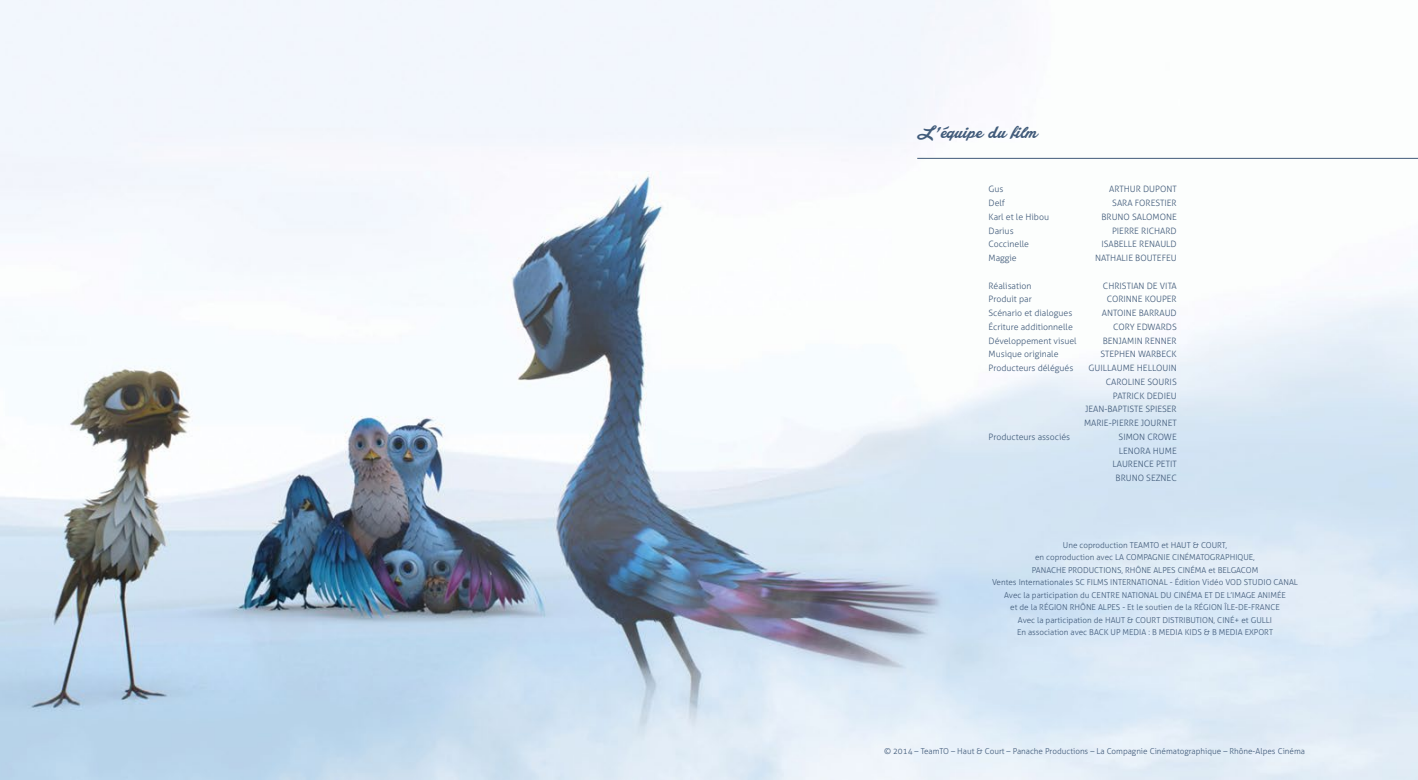
<style>
.page{position:relative;width:1418px;height:780px;background:#fff}
.page>*{position:absolute;margin:0;border:0;box-sizing:border-box;transform-origin:0 0}
.t1{font:18.75px "Lakesight Personal Use Only";color:#415b7a}
.t2{font:300 8.75px/13.8px "Aller";color:#415b7a;text-align:right}
.t3{font:300 8.12px/12.5px "Aller";color:#415b7a;text-align:center}
</style>
<div class="page">
<img style="left:0;top:0;width:1417px;height:780px">
<hr style="left:917px;top:158px;width:500px;height:1px;background:#415a79">
<p class="t1" style="left:917px;top:120px;width:122px">L’équipe du film</p>
<p class="t2" style="left:988px;top:182px;width:17px">Gus</p>
<p class="t2" style="left:1109px;top:182px;width:69px">ARTHUR DUPONT</p>
<p class="t2" style="left:988px;top:196px;width:18px">Delf</p>
<p class="t2" style="left:1112px;top:196px;width:66px">SARA FORESTIER</p>
<p class="t2" style="left:988px;top:210px;width:62px">Karl et le Hibou</p>
<p class="t2" style="left:1101px;top:210px;width:77px">BRUNO SALOMONE</p>
<p class="t2" style="left:988px;top:224px;width:27px">Darius</p>
<p class="t2" style="left:1112px;top:224px;width:66px">PIERRE RICHARD</p>
<p class="t2" style="left:988px;top:237px;width:42px">Coccinelle</p>
<p class="t2" style="left:1101px;top:237px;width:77px">ISABELLE RENAULD</p>
<p class="t2" style="left:988px;top:251px;width:30px">Maggie</p>
<p class="t2" style="left:1095px;top:251px;width:83px">NATHALIE BOUTEFEU</p>
<p class="t2" style="left:988px;top:279px;width:44px">Réalisation</p>
<p class="t2" style="left:1102px;top:279px;width:75px">CHRISTIAN DE VITA</p>
<p class="t2" style="left:988px;top:292px;width:45px">Produit par</p>
<p class="t2" style="left:1106px;top:292px;width:71px">CORINNE KOUPER</p>
<p class="t2" style="left:988px;top:306px;width:85px">Scénario et dialogues</p>
<p class="t2" style="left:1101px;top:306px;width:76px">ANTOINE BARRAUD</p>
<p class="t2" style="left:988px;top:320px;width:86px">Écriture additionnelle</p>
<p class="t2" style="left:1113px;top:320px;width:65px">CORY EDWARDS</p>
<p class="t2" style="left:988px;top:334px;width:90px">Développement visuel</p>
<p class="t2" style="left:1102px;top:334px;width:75px">BENJAMIN RENNER</p>
<p class="t2" style="left:988px;top:347px;width:71px">Musique originale</p>
<p class="t2" style="left:1100px;top:347px;width:78px">STEPHEN WARBECK</p>
<p class="t2" style="left:988px;top:361px;width:86px">Producteurs délégués</p>
<p class="t2" style="left:1088px;top:361px;width:90px">GUILLAUME HELLOUIN<br>CAROLINE SOURIS</p>
<p class="t2" style="left:1085px;top:389px;width:93px">PATRICK DEDIEU<br>JEAN-BAPTISTE SPIESER</p>
<p class="t2" style="left:1084px;top:416px;width:94px">MARIE-PIERRE JOURNET</p>
<p class="t2" style="left:988px;top:430px;width:83px">Producteurs associés</p>
<p class="t2" style="left:1118px;top:430px;width:60px">SIMON CROWE</p>
<p class="t2" style="left:1118px;top:444px;width:59px">LENORA HUME</p>
<p class="t2" style="left:1112px;top:457px;width:66px">LAURENCE PETIT</p>
<p class="t2" style="left:1115px;top:471px;width:63px">BRUNO SEZNEC</p>
<p class="t3" style="left:992px;top:538px;width:307px">Une coproduction TEAMTO et HAUT &amp; COURT,<br>en coproduction avec LA COMPAGNIE CINÉMATOGRAPHIQUE,<br>PANACHE PRODUCTIONS, RHÔNE ALPES CINÉMA et BELGACOM<br>Ventes Internationales SC FILMS INTERNATIONAL - Édition Vidéo VOD STUDIO CANAL Avec la participation du CENTRE NATIONAL DU CINÉMA ET DE L’IMAGE ANIMÉE<br>et de la RÉGION RHÔNE ALPES - Et le soutien de la RÉGION ÎLE-DE-FRANCE<br>Avec la participation de HAUT &amp; COURT DISTRIBUTION, CINÉ+ et GULLI<br>En association avec BACK UP MEDIA : B MEDIA KIDS &amp; B MEDIA EXPORT</p>
<p class="t3" style="left:884px;top:745px;width:422px">© 2014 – TeamTO – Haut &amp; Court – Panache Productions – La Compagnie Cinématographique – Rhône-Alpes Cinéma</p>
</div>
